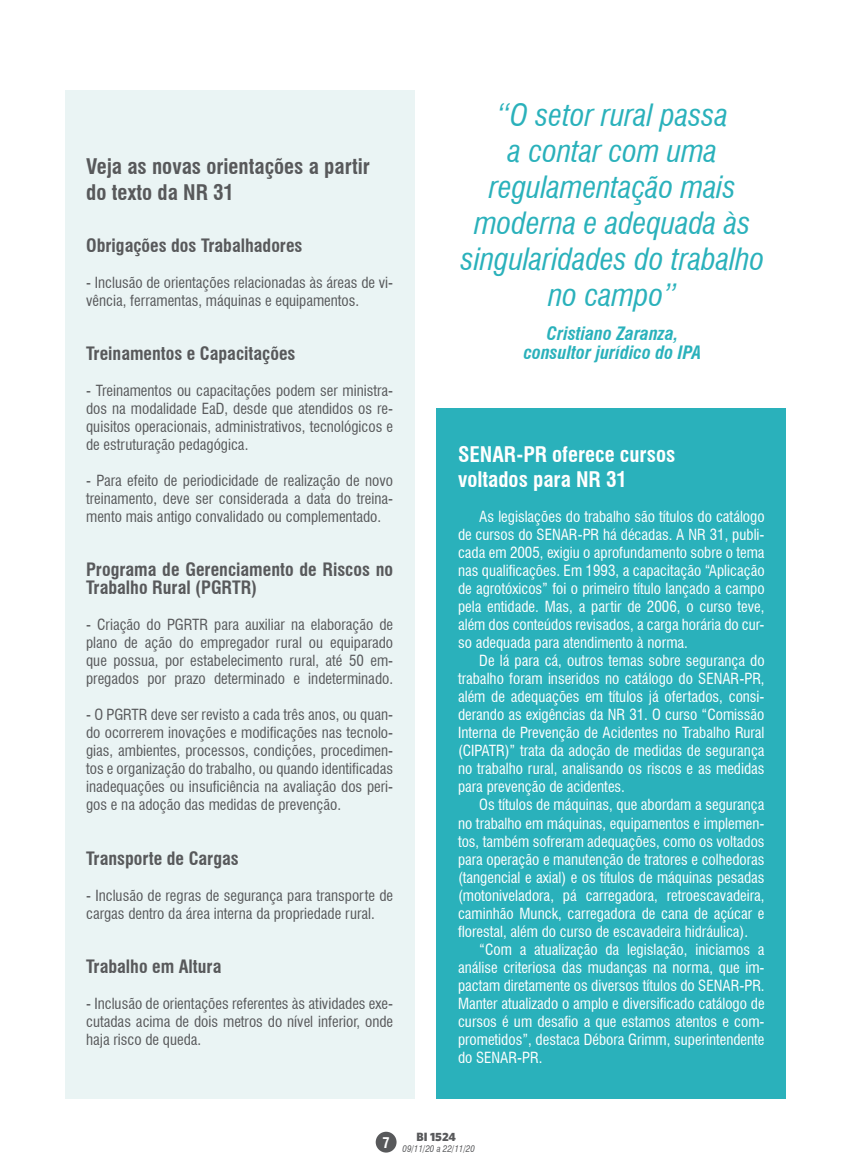
<style>
.page{position:relative;width:851px;height:1170px;background:#fff}
.page>*{position:absolute;margin:0;border:0;box-sizing:border-box;transform-origin:0 0}
.t1{font:italic condensed 30px/36px "Swiss 721 BT";color:#2ab1bb;text-align:center}
.t2{font:700 condensed 21px/25.2px "Swiss 721 BT";color:#58595b}
.t3{font:700 condensed 21px/25.2px "Swiss 721 BT";color:#fff}
.t4{font:700 condensed 18px/18px "Swiss 721 BT";color:#58595b}
.t5{font:italic 700 condensed 18px/18.8px "Swiss 721 BT";color:#2ab1bb;text-align:center}
.t6{font:condensed 15px/18px "Swiss 721 BT";color:#fff;text-align:justify}
.t7{font:condensed 15px/18px "Swiss 721 BT";color:#58595b;text-align:justify}
.t8{font:700 condensed 14.4px "Swiss 721 BT";color:#fff}
.t9{font:900 12px "Whitney HTF";color:#58595b}
.t10{font:italic condensed 9px "Swiss 721 BT";color:#58595b}
</style>
<div class="page">
<div style="left:375px;top:1131px;width:21px;height:21px;background:#58595b;border-radius:50%"></div>
<div style="left:436px;top:408px;width:349px;height:690px;background:#2ab1bb"></div>
<div style="left:65px;top:91px;width:349px;height:1008px;background:#eaf4f4"></div>
<h2 class="t2" style="left:86px;top:154px;width:285px">Veja as novas orientações a partir do texto da NR 31</h2>
<p class="t4" style="left:86px;top:236px;width:218px">Obrigações dos Trabalhadores</p>
<p class="t7" style="left:86px;top:274px;width:308px">- Inclusão de orientações relacionadas às áreas de vi&shy;vência, ferramentas, máquinas e equipamentos.</p>
<p class="t4" style="left:86px;top:344px;width:211px">Treinamentos e Capacitações</p>
<p class="t7" style="left:86px;top:382px;width:308px">- Treinamentos ou capacitações podem ser ministra&shy;dos na modalidade EaD, desde que atendidos os re&shy;quisitos operacionais, administrativos, tecnológicos e de estruturação pedagógica.</p>
<p class="t7" style="left:86px;top:472px;width:308px">- Para efeito de periodicidade de realização de novo treinamento, deve ser considerada a data do treina&shy;mento mais antigo convalidado ou complementado.</p>
<p class="t4" style="left:86px;top:560px;width:308px">Programa de Gerenciamento de Riscos no<br>Trabalho Rural (PGRTR)</p>
<p class="t7" style="left:86px;top:616px;width:308px">- Criação do PGRTR para auxiliar na elaboração de plano de ação do empregador rural ou equiparado que possua, por estabelecimento rural, até 50 em&shy;pregados por prazo determinado e indeterminado.</p>
<p class="t7" style="left:86px;top:706px;width:308px">- O PGRTR deve ser revisto a cada três anos, ou quan&shy;do ocorrerem inovações e modificações nas tecnolo&shy;gias, ambientes, processos, condições, procedimen&shy;tos e organização do trabalho, ou quando identificadas inadequações ou insuficiência na avaliação dos peri&shy;gos e na adoção das medidas de prevenção.</p>
<p class="t4" style="left:86px;top:848px;width:154px">Transporte de Cargas</p>
<p class="t7" style="left:86px;top:886px;width:308px">- Inclusão de regras de segurança para transporte de cargas dentro da área interna da propriedade rural.</p>
<p class="t4" style="left:86px;top:956px;width:137px">Trabalho em Altura</p>
<p class="t7" style="left:86px;top:994px;width:308px">- Inclusão de orientações referentes às atividades exe&shy;cutadas acima de dois metros do nível inferior, onde haja risco de queda.</p>
<h1 class="t1" style="left:460px;top:97px;width:305px">“O setor rural passa<br>a contar com uma regulamentação mais moderna e adequada às singularidades do trabalho no campo”</h1>
<p class="t5" style="left:523px;top:324px;width:179px">Cristiano Zaranza, consultor jurídico do IPA</p>
<h2 class="t3" style="left:458px;top:441px;width:219px">SENAR-PR oferece cursos voltados para NR 31</h2>
<p class="t6" style="left:458px;top:508px;width:308px;text-indent:21px">As legislações do trabalho são títulos do catálogo de cursos do SENAR-PR há décadas. A NR 31, publi&shy;cada em 2005, exigiu o aprofundamento sobre o tema nas qualificações. Em 1993, a capacitação “Aplicação de agrotóxicos” foi o primeiro título lançado a campo pela entidade. Mas, a partir de 2006, o curso teve, além dos conteúdos revisados, a carga horária do cur&shy;so adequada para atendimento à norma.</p>
<p class="t6" style="left:458px;top:652px;width:308px;text-indent:21px">De lá para cá, outros temas sobre segurança do trabalho foram inseridos no catálogo do SENAR-PR, além de adequações em títulos já ofertados, consi&shy;derando as exigências da NR 31. O curso “Comissão Interna de Prevenção de Acidentes no Trabalho Rural (CIPATR)” trata da adoção de medidas de segurança no trabalho rural, analisando os riscos e as medidas para prevenção de acidentes.</p>
<p class="t6" style="left:458px;top:796px;width:308px;text-indent:21px">Os títulos de máquinas, que abordam a segurança no trabalho em máquinas, equipamentos e implemen&shy;tos, também sofreram adequações, como os voltados para operação e manutenção de tratores e colhedoras (tangencial e axial) e os títulos de máquinas pesadas (motoniveladora, pá carregadora, retroescavadeira, caminhão Munck, carregadora de cana de açúcar e florestal, além do curso de escavadeira hidráulica).</p>
<p class="t6" style="left:458px;top:940px;width:308px;text-indent:21px">“Com a atualização da legislação, iniciamos a análise criteriosa das mudanças na norma, que im&shy;pactam diretamente os diversos títulos do SENAR-PR.<br>Manter atualizado o amplo e diversificado catálogo de cursos é um desafio a que estamos atentos e com&shy;prometidos”, destaca Débora Grimm, superintendente do SENAR-PR.</p>
<p class="t8" style="left:382px;top:1133px;width:9px">7</p>
<p class="t9" style="left:416px;top:1128px;width:41px">BI 1524</p>
<p class="t10" style="left:402px;top:1143px;width:74px">09/11/20 a 22/11/20</p>
</div>
